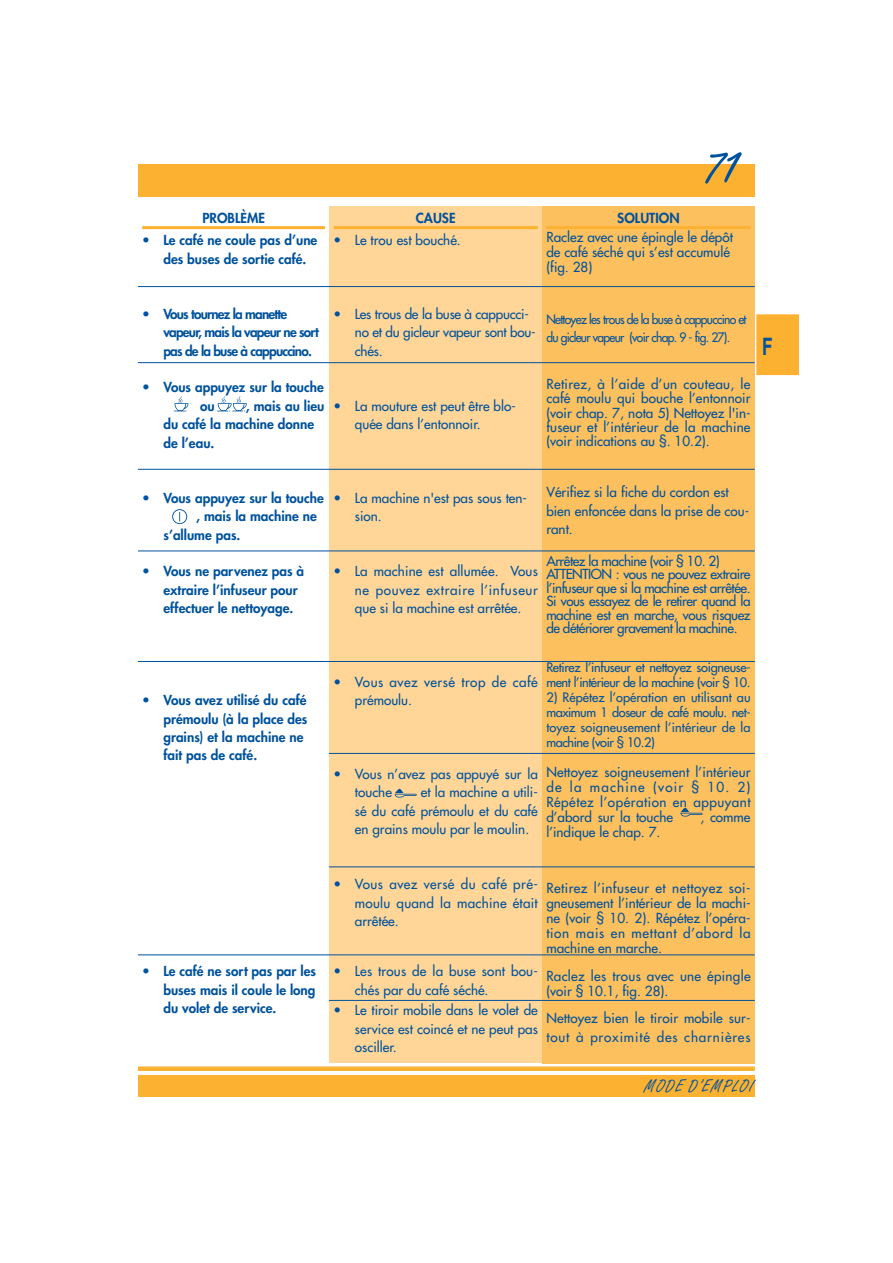
<style>
.page{position:relative;width:893px;height:1263px;background:#fff}
.page>*{position:absolute;margin:0;border:0;box-sizing:border-box;transform-origin:0 0}
.t1{font:60px "Freestyle Script";color:#00529c}
.t2{font:700 24px "Helvetica";color:#00529c;scale:.7 1}
.t3{font:18px "Freestyle Script";letter-spacing:.065em;color:#00529c}
.t4{font:13.5px/18.5px "Futura";color:#00529c}
.t5{font:800 13.5px/18.5px "Futura";color:#00529c}
.t6{font:13.5px/13.5px "Futura";letter-spacing:-.035em;color:#00529c}
.t7{font:800 13.5px/18.5px "Futura";letter-spacing:-.06em;color:#00529c}
.t8{font:13.5px/18.5px "Futura";letter-spacing:-.02em;color:#00529c}
.t9{font:13.5px/15px "Futura";letter-spacing:.02em;color:#00529c}
.t10{font:13.5px/18.5px "Futura";letter-spacing:.035em;color:#00529c}
.t11{font:12.75px/15px "Futura";letter-spacing:-.035em;color:#00529c}
.t12{font:12.75px/18px "Futura";letter-spacing:-.06em;color:#00529c;scale:.95 1}
.s1{font-weight:800}
</style>
<div class="page">
<div style="left:138px;top:164px;width:616px;height:33px;background:#fcb131"></div>
<div style="left:138px;top:1066px;width:616px;height:5px;background:#fcb131"></div>
<div style="left:138px;top:1075px;width:616px;height:22px;background:#fcb131"></div>
<svg style="left:754px;top:313px;width:44px;height:64px;background:#fcb742"></svg>
<div style="left:542px;top:207px;width:212px;height:857px;background:#fdc05f"></div>
<hr style="left:546px;top:226px;width:204px;height:3px;background:#fcb131">
<hr style="left:142px;top:226px;width:183px;height:3px;background:#fcb131">
<div style="left:329px;top:207px;width:213px;height:856px;background:#ffd697"></div>
<hr style="left:333px;top:226px;width:205px;height:3px;background:#fcb131">
<hr style="left:138px;top:286px;width:616px;height:1px;background:#00529c">
<hr style="left:138px;top:469px;width:616px;height:1px;background:#00529c">
<svg style="left:680px;top:808px;width:22px;height:9px"></svg>
<svg style="left:394px;top:789px;width:22px;height:9px"></svg>
<svg style="left:174px;top:397px;width:14px;height:14px"></svg>
<svg style="left:217px;top:397px;width:30px;height:14px"></svg>
<hr style="left:138px;top:551px;width:616px;height:1px;background:#00529c">
<hr style="left:138px;top:661px;width:616px;height:1px;background:#00529c">
<hr style="left:329px;top:753px;width:425px;height:1px;background:#00529c">
<svg style="left:172px;top:509px;width:15px;height:15px"></svg>
<hr style="left:138px;top:955px;width:616px;height:1px;background:#00529c">
<hr style="left:329px;top:1000px;width:425px;height:1px;background:#00529c">
<hr style="left:138px;top:362px;width:616px;height:1px;background:#00529c">
<hr style="left:329px;top:867px;width:425px;height:1px;background:#00529c">
<p class="t5" style="left:202px;top:209px;width:64px">PROBLÈME</p>
<p class="t5" style="left:163px;top:232px;width:155px;text-indent:-21px">• Le café ne coule pas d’une des buses de sortie café.</p>
<p class="t7" style="left:163px;top:306px;width:157px;text-indent:-21px">• Vous tournez la manette vapeur, mais la vapeur ne sort pas de la buse à cappuccino.</p>
<p class="t5" style="left:200px;top:379px;width:125px;text-indent:-58px">• Vous appuyez sur la touche ou</p>
<p class="t5" style="left:163px;top:398px;width:162px;text-indent:82px">, mais au lieu du café la machine donne de l’eau.</p>
<p class="t5" style="left:142px;top:490px;width:183px">• Vous appuyez sur la touche</p>
<p class="t5" style="left:196px;top:508px;width:122px">, mais la machine ne</p>
<p class="t5" style="left:163px;top:526px;width:79px">s’allume pas.</p>
<p class="t5" style="left:163px;top:563px;width:142px;text-indent:-21px">• Vous ne parvenez pas à extraire l’infuseur pour effectuer le nettoyage.</p>
<p class="t5" style="left:163px;top:692px;width:145px;text-indent:-21px">• Vous avez utilisé du café prémoulu (à la place des grains) et la machine ne fait pas de café.</p>
<p class="t5" style="left:163px;top:963px;width:154px;text-align:justify;text-indent:-21px">• Le café ne sort pas par les buses mais il coule le long du volet de service.</p>
<h1 class="t1" style="left:705px;top:145px;width:34px">71</h1>
<p class="t5" style="left:416px;top:209px;width:41px">CAUSE</p>
<p class="t4" style="left:333px;top:232px;width:129px"><span class="s1">•</span> Le trou est bouché.</p>
<p class="t8" style="left:355px;top:305px;width:182px;text-indent:-21px">• Les trous de la buse à cappucci&shy;no et du gicleur vapeur sont bou&shy;chés.</p>
<p class="t4" style="left:355px;top:397px;width:162px;text-indent:-21px">• La mouture est peut être blo&shy;quée dans l’entonnoir.</p>
<p class="t4" style="left:355px;top:489px;width:174px;text-indent:-21px">• La machine n'est pas sous ten&shy;sion.</p>
<p class="t4" style="left:355px;top:563px;width:184px;text-align:justify;text-indent:-21px">• La machine est allumée. Vous ne pouvez extraire l’infuseur que si la machine est arrêtée.</p>
<p class="t10" style="left:355px;top:673px;width:184px;text-indent:-21px"><span class="s1">•</span> Vous avez versé trop de café prémoulu.</p>
<p class="t4" style="left:355px;top:765px;width:184px;text-indent:-21px"><span class="s1">•</span> Vous n’avez pas appuyé sur la touche</p>
<p class="t4" style="left:355px;top:784px;width:184px;text-align:justify;text-indent:66px">et la machine a utili&shy;sé du café prémoulu et du café en grains moulu par le moulin.</p>
<p class="t4" style="left:355px;top:876px;width:184px;text-align:justify;text-indent:-21px"><span class="s1">•</span> Vous avez versé du café pré&shy;moulu quand la machine était arrêtée.</p>
<p class="t4" style="left:355px;top:963px;width:184px;text-indent:-21px"><span class="s1">•</span> Les trous de la buse sont bou&shy;chés par du café séché.</p>
<p class="t4" style="left:355px;top:1002px;width:184px;text-align:justify;text-indent:-21px"><span class="s1">•</span> Le tiroir mobile dans le volet de service est coincé et ne peut pas osciller.</p>
<p class="t5" style="left:617px;top:209px;width:64px">SOLUTION</p>
<p class="t4" style="left:546px;top:230px;width:188px;line-height:15px">Raclez avec une épingle le dépôt de café séché qui s’est accumulé (fig. 28)</p>
<p class="t12" style="left:546px;top:311px;width:212px">Nettoyez les trous de la buse à cappuccino et du gicleur vapeur (voir chap. 9 - fig. 27).</p>
<p class="t4" style="left:546px;top:378px;width:206px;line-height:14.2px;text-align:justify">Retirez, à l’aide d’un couteau, le café moulu qui bouche l’entonnoir (voir chap. 7, nota 5) Nettoyez l'in&shy;fuseur et l’intérieur de la machine (voir indications au §. 10.2).</p>
<p class="t4" style="left:546px;top:484px;width:204px">Vérifiez si la fiche du cordon est bien enfoncée dans la prise de cou&shy;rant.</p>
<p class="t6" style="left:546px;top:555px;width:206px">Arrêtez la machine (voir § 10. 2)<br>ATTENTION : vous ne pouvez extraire l’infuseur que si la machine est arrêtée.<br>Si vous essayez de le retirer quand la machine est en marche, vous risquez de détériorer gravement la machine.</p>
<p class="t11" style="left:546px;top:661px;width:206px">Retirez l’infuseur et nettoyez soigneuse&shy;ment l’intérieur de la machine (voir § 10.</p>
<p class="t11" style="left:546px;top:691px;width:206px;text-align:justify">2) Répétez l’opération en utilisant au maximum 1 doseur de café moulu. net&shy;toyez soigneusement l’intérieur de la machine (voir § 10.2)</p>
<p class="t4" style="left:546px;top:766px;width:206px;line-height:15px;text-align:justify">Nettoyez soigneusement l’intérieur de la machine (voir § 10. 2)<br>Répétez l’opération en appuyant d’abord sur la touche</p>
<p class="t4" style="left:700px;top:809px;width:51px">, comme</p>
<p class="t4" style="left:546px;top:824px;width:116px">l’indique le chap. 7.</p>
<p class="t4" style="left:546px;top:881px;width:206px;line-height:15px;text-align:justify">Retirez l’infuseur et nettoyez soi&shy;gneusement l’intérieur de la machi&shy;ne (voir § 10. 2). Répétez l’opéra&shy;tion mais en mettant d’abord la machine en marche.</p>
<p class="t9" style="left:546px;top:970px;width:206px">Raclez les trous avec une épingle (voir § 10.1, fig. 28).</p>
<p class="t4" style="left:546px;top:1010px;width:206px">Nettoyez bien le tiroir mobile sur&shy;tout à proximité des charnières</p>
<h2 class="t2" style="left:762px;top:338px;width:16px">F</h2>
<h3 class="t3" style="left:644px;top:1080px;width:111px">MODE D’EMPLOI</h3>
</div>
